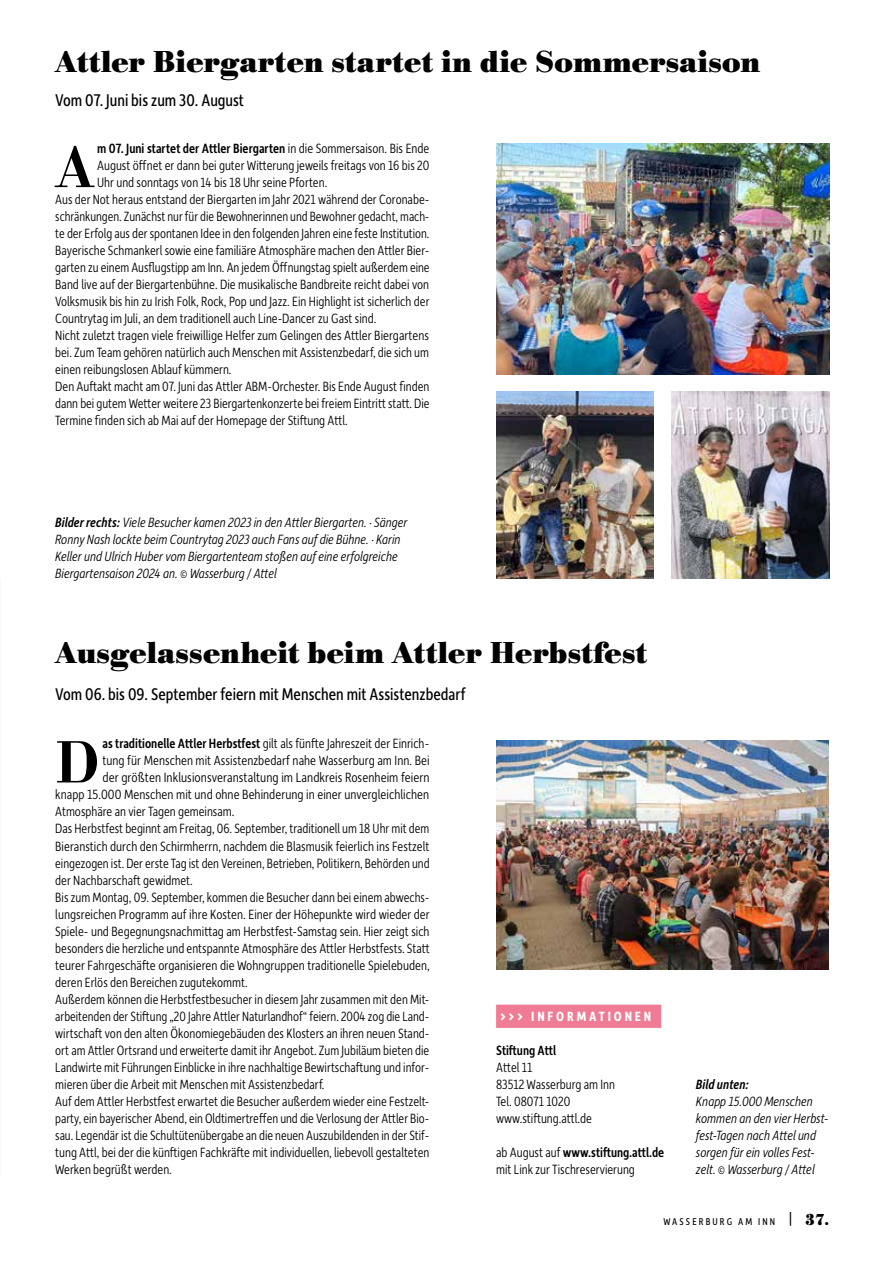
<style>
.page{position:relative;width:893px;height:1263px;background:#fff}
.page>*{position:absolute;margin:0;border:0;box-sizing:border-box;transform-origin:0 0}
.t1{font:500 61.95px "Bodoni URW";color:#000}
.t2{font:700 31.5px "Bodoni URW";color:#000}
.t3{font:18px "Depot New Condensed";color:#000}
.t4{font:300 14.25px/17px "Depot New Condensed";color:#000}
.t5{font:italic 300 14.25px/17px "Depot New Condensed";color:#000}
.t6{font:500 14.25px "Depot New Condensed";color:#000}
.t7{font:700 14.25px "Depot New Condensed";letter-spacing:.2em;color:#fff}
.t8{font:italic 500 14.25px "Depot New Condensed";color:#000}
.t9{font:10.5px "Depot New Condensed";letter-spacing:.2em;color:#000}
.s1{font-weight:300}
.s2{font-weight:500}
.s3{font-family:"Bodoni URW";font-size:16.5px}
.s4{font-family:"Bodoni URW";font-weight:700;font-size:16.5px}
</style>
<div class="page">
<img style="left:496px;top:740px;width:332px;height:229px">
<div style="left:496px;top:1005px;width:165px;height:23px;background:#ef7c94"></div>
<img style="left:496px;top:143px;width:333px;height:231px">
<img style="left:496px;top:391px;width:157px;height:187px">
<img style="left:672px;top:391px;width:157px;height:187px">
<h2 class="t2" style="left:55px;top:44px;width:707px">Attler Biergarten startet in die Sommersaison</h2>
<p class="t3" style="left:55px;top:88px;width:190px">Vom 07. Juni bis zum 30. August</p>
<h1 class="t1" style="left:55px;top:130px;width:40px">A</h1>
<p class="t6" style="left:97px;top:139px;width:334px">m 07. Juni startet der Attler Biergarten <span class="s1">in die Sommersaison. Bis Ende</span></p>
<p class="t4" style="left:97px;top:156px;width:334px">August öffnet er dann bei guter Witterung jeweils freitags von 16 bis 20</p>
<p class="t4" style="left:97px;top:173px;width:232px">Uhr und sonntags von 14 bis 18 Uhr seine Pforten.</p>
<p class="t4" style="left:55px;top:190px;width:376px">Aus der Not heraus entstand der Biergarten im Jahr 2021 während der Coronabe-</p>
<p class="t4" style="left:55px;top:207px;width:376px">schränkungen. Zunächst nur für die Bewohnerinnen und Bewohner gedacht, mach-</p>
<p class="t4" style="left:55px;top:224px;width:376px">te der Erfolg aus der spontanen Idee in den folgenden Jahren eine feste Institution.</p>
<p class="t4" style="left:55px;top:241px;width:376px">Bayerische Schmankerl sowie eine familiäre Atmosphäre machen den Attler Bier-</p>
<p class="t4" style="left:55px;top:258px;width:376px">garten zu einem Ausflugstipp am Inn. An jedem Öffnungstag spielt außerdem eine</p>
<p class="t4" style="left:55px;top:275px;width:375px">Band live auf der Biergartenbühne. Die musikalische Bandbreite reicht dabei von</p>
<p class="t4" style="left:55px;top:292px;width:376px">Volksmusik bis hin zu Irish Folk, Rock, Pop und Jazz. Ein Highlight ist sicherlich der</p>
<p class="t4" style="left:55px;top:309px;width:323px">Countrytag im Juli, an dem traditionell auch Line-Dancer zu Gast sind.</p>
<p class="t4" style="left:55px;top:326px;width:375px">Nicht zuletzt tragen viele freiwillige Helfer zum Gelingen des Attler Biergartens</p>
<p class="t4" style="left:55px;top:343px;width:375px">bei. Zum Team gehören natürlich auch Menschen mit Assistenzbedarf, die sich um</p>
<p class="t4" style="left:55px;top:360px;width:178px">einen reibungslosen Ablauf kümmern.</p>
<p class="t4" style="left:55px;top:377px;width:376px">Den Auftakt macht am 07. Juni das Attler ABM-Orchester. Bis Ende August finden</p>
<p class="t4" style="left:55px;top:394px;width:376px">dann bei gutem Wetter weitere 23 Biergartenkonzerte bei freiem Eintritt statt. Die</p>
<p class="t4" style="left:55px;top:411px;width:294px">Termine finden sich ab Mai auf der Homepage der Stiftung Attl.</p>
<p class="t5" style="left:55px;top:514px;width:353px"><span class="s2">Bilder rechts:</span> Viele Besucher kamen 2023 in den Attler Biergarten. · Sänger Ronny Nash lockte beim Countrytag 2023 auch Fans auf die Bühne. · Karin Keller und Ulrich Huber vom Biergartenteam stoßen auf eine erfolgreiche Biergartensaison 2024 an. © Wasserburg / Attel</p>
<h2 class="t2" style="left:55px;top:634px;width:594px">Ausgelassenheit beim Attler Herbstfest</h2>
<p class="t3" style="left:55px;top:682px;width:412px">Vom 06. bis 09. September feiern mit Menschen mit Assistenzbedarf</p>
<h1 class="t1" style="left:55px;top:726px;width:46px">D</h1>
<p class="t4" style="left:102px;top:735px;width:329px"><span class="s2">as traditionelle Attler Herbstfest</span> gilt als fünfte Jahreszeit der Einrich-</p>
<p class="t4" style="left:102px;top:752px;width:329px">tung für Menschen mit Assistenzbedarf nahe Wasserburg am Inn. Bei</p>
<p class="t4" style="left:102px;top:769px;width:329px">der größten Inklusionsveranstaltung im Landkreis Rosenheim feiern</p>
<p class="t4" style="left:55px;top:786px;width:375px">knapp 15.000 Menschen mit und ohne Behinderung in einer unvergleichlichen</p>
<p class="t4" style="left:55px;top:803px;width:181px">Atmosphäre an vier Tagen gemeinsam.</p>
<p class="t4" style="left:55px;top:820px;width:376px">Das Herbstfest beginnt am Freitag, 06. September, traditionell um 18 Uhr mit dem</p>
<p class="t4" style="left:55px;top:837px;width:376px">Bieranstich durch den Schirmherrn, nachdem die Blasmusik feierlich ins Festzelt</p>
<p class="t4" style="left:55px;top:854px;width:376px">eingezogen ist. Der erste Tag ist den Vereinen, Betrieben, Politikern, Behörden und</p>
<p class="t4" style="left:55px;top:871px;width:139px">der Nachbarschaft gewidmet.</p>
<p class="t4" style="left:55px;top:888px;width:376px">Bis zum Montag, 09. September, kommen die Besucher dann bei einem abwechs-</p>
<p class="t4" style="left:55px;top:905px;width:376px">lungsreichen Programm auf ihre Kosten. Einer der Höhepunkte wird wieder der</p>
<p class="t4" style="left:55px;top:922px;width:376px">Spiele- und Begegnungsnachmittag am Herbstfest-Samstag sein. Hier zeigt sich</p>
<p class="t4" style="left:55px;top:939px;width:376px">besonders die herzliche und entspannte Atmosphäre des Attler Herbstfests. Statt</p>
<p class="t4" style="left:55px;top:956px;width:376px">teurer Fahrgeschäfte organisieren die Wohngruppen traditionelle Spielebuden,</p>
<p class="t4" style="left:55px;top:973px;width:194px">deren Erlös den Bereichen zugutekommt.</p>
<p class="t4" style="left:55px;top:990px;width:376px">Außerdem können die Herbstfestbesucher in diesem Jahr zusammen mit den Mit-</p>
<p class="t4" style="left:55px;top:1007px;width:376px">arbeitenden der Stiftung „20 Jahre Attler Naturlandhof“ feiern. 2004 zog die Land-</p>
<p class="t4" style="left:55px;top:1024px;width:376px">wirtschaft von den alten Ökonomiegebäuden des Klosters an ihren neuen Stand-</p>
<p class="t4" style="left:55px;top:1041px;width:375px">ort am Attler Ortsrand und erweiterte damit ihr Angebot. Zum Jubiläum bieten die</p>
<p class="t4" style="left:55px;top:1058px;width:376px">Landwirte mit Führungen Einblicke in ihre nachhaltige Bewirtschaftung und infor-</p>
<p class="t4" style="left:55px;top:1075px;width:271px">mieren über die Arbeit mit Menschen mit Assistenzbedarf.</p>
<p class="t4" style="left:55px;top:1092px;width:376px">Auf dem Attler Herbstfest erwartet die Besucher außerdem wieder eine Festzelt-</p>
<p class="t4" style="left:55px;top:1109px;width:376px">party, ein bayerischer Abend, ein Oldtimertreffen und die Verlosung der Attler Bio-</p>
<p class="t4" style="left:55px;top:1126px;width:376px">sau. Legendär ist die Schultütenübergabe an die neuen Auszubildenden in der Stif-</p>
<p class="t4" style="left:55px;top:1143px;width:376px">tung Attl, bei der die künftigen Fachkräfte mit individuellen, liebevoll gestalteten</p>
<p class="t4" style="left:55px;top:1160px;width:118px">Werken begrüßt werden.</p>
<p class="t7" style="left:500px;top:1006px;width:152px">&gt;&gt;&gt; INFORMATIONEN</p>
<p class="t6" style="left:496px;top:1041px;width:61px">Stiftung Attl</p>
<p class="t4" style="left:496px;top:1058px;width:120px">Attel 11<br>83512 Wasserburg am Inn<br>Tel. 08071 1020 www.stiftung.attl.de</p>
<p class="t4" style="left:496px;top:1143px;width:170px">ab August auf <span class="s2">www.stiftung.attl.de </span>mit Link zur Tischreservierung</p>
<p class="t8" style="left:696px;top:1075px;width:54px">Bild unten:</p>
<p class="t5" style="left:696px;top:1092px;width:134px">Knapp 15.000 Menschen kommen an den vier Herbst&shy;fest-Tagen nach Attel und sorgen für ein volles Fest&shy;zelt. © Wasserburg / Attel</p>
<p class="t9" style="left:663px;top:1214px;width:167px">WASSERBURG AM INN <span class="s3">|</span> <span class="s4">37.</span></p>
</div>
